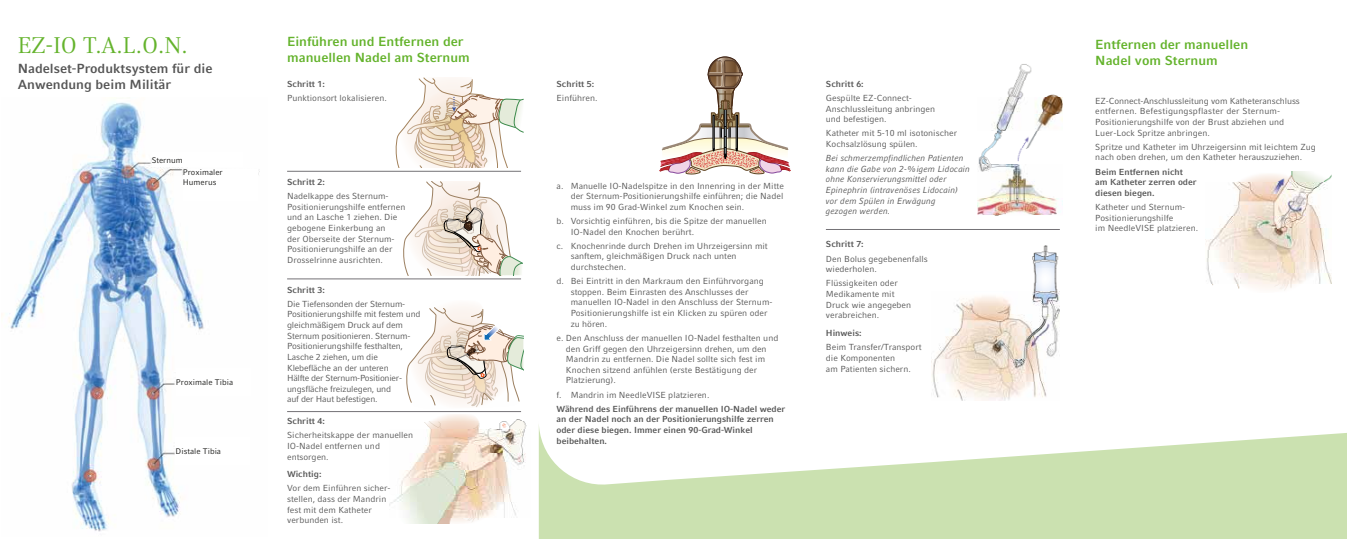
<style>
.page{position:relative;width:1347px;height:539px;background:#fff}
.page>*{position:absolute;margin:0;border:0;box-sizing:border-box;transform-origin:0 0}
.t1{font:22.5px "Compatil Text LT Pro";color:#64b32c}
.t2{font:700 13.12px/16.2px "Compatil Fact LT Pro";color:#64b32c}
.t3{font:700 13.12px/16.2px "Compatil Fact LT Pro";color:#565656}
.t4{font:8.75px/10.6px "Compatil Fact LT Pro";color:#565656}
.t5{font:700 8.75px/10.6px "Compatil Fact LT Pro";color:#565656}
.t6{font:8.75px/10.6px "Compatil Fact LT Pro";letter-spacing:-.02em;color:#565656}
.t7{font:italic 8.75px/10.6px "Compatil Fact LT Pro";color:#565656}
.t8{font:8.12px/10px "Compatil Fact LT Pro";color:#1a1a18}
</style>
<div class="page">
<hr style="left:287px;top:171px;width:234px;height:1px;background:#747276">
<hr style="left:826px;top:229px;width:233px;height:1px;background:#747276">
<hr style="left:287px;top:278px;width:234px;height:1px;background:#747276">
<hr style="left:287px;top:411px;width:234px;height:1px;background:#747276">
<svg style="left:395px;top:77px;width:129px;height:91px"></svg>
<svg style="left:403px;top:182px;width:120px;height:93px"></svg>
<svg style="left:406px;top:306px;width:117px;height:101px"></svg>
<img style="left:389px;top:414px;width:138px;height:109px">
<svg style="left:659px;top:57px;width:131px;height:117px"></svg>
<img style="left:977px;top:64px;width:85px;height:152px">
<img style="left:931px;top:245px;width:128px;height:155px">
<img style="left:8px;top:102px;width:252px;height:430px">
<div style="left:176px;top:367px;width:75px;height:28px;background:#fff"></div>
<div style="left:183px;top:169px;width:74px;height:32px;background:#fff"></div>
<div style="left:152px;top:153px;width:90px;height:14px;background:#fff"></div>
<div style="left:176px;top:437px;width:74px;height:27px;background:#fff"></div>
<img style="left:1205px;top:171px;width:126px;height:120px">
<svg style="left:539px;top:427px;width:807px;height:112px;fill:#cbe1b0"></svg>
<h1 class="t1" style="left:18px;top:32px;width:171px">EZ-IO T.A.L.O.N.</h1>
<h2 class="t3" style="left:18px;top:60px;width:196px">Nadelset-Produktsystem für die<br>Anwendung beim Militär</h2>
<p class="t8" style="left:152px;top:155px;width:33px">Sternum</p>
<p class="t8" style="left:183px;top:167px;width:41px">Proximaler<br>Humerus</p>
<p class="t8" style="left:176px;top:376px;width:59px">Proximale Tibia</p>
<p class="t8" style="left:176px;top:446px;width:47px">Distale Tibia</p>
<h2 class="t2" style="left:287px;top:33px;width:184px">Einführen und Entfernen der manuellen Nadel am Sternum</h2>
<h2 class="t2" style="left:1095px;top:36px;width:154px">Entfernen der manuellen<br>Nadel vom Sternum</h2>
<p class="t5" style="left:556px;top:79px;width:39px">Schritt 5:</p>
<p class="t4" style="left:556px;top:93px;width:43px">Einführen.</p>
<p class="t5" style="left:287px;top:78px;width:39px">Schritt 1:</p>
<p class="t4" style="left:287px;top:93px;width:101px">Punktionsort lokalisieren.</p>
<p class="t5" style="left:826px;top:78px;width:39px">Schritt 6:</p>
<p class="t4" style="left:826px;top:93px;width:111px">Gespülte EZ-Connect-<br>Anschlussleitung anbringen und befestigen.</p>
<p class="t4" style="left:826px;top:128px;width:133px">Katheter mit 5-10 ml isotonischer<br>Kochsalzlösung spülen.</p>
<p class="t7" style="left:826px;top:153px;width:146px">Bei schmerzempfindlichen Patienten kann die Gabe von 2-%igem Lidocain ohne Konservierungsmittel oder<br>Epinephrin (intravenöses Lidocain) vor dem Spülen in Erwägung<br>gezogen werden.</p>
<p class="t4" style="left:1095px;top:95px;width:206px">EZ-Connect-Anschlussleitung vom Katheteranschluss entfernen. Befestigungspflaster der Sternum-Positionierungshilfe von der Brust abziehen und Luer-Lock Spritze anbringen.</p>
<p class="t4" style="left:1095px;top:141px;width:222px">Spritze und Katheter im Uhrzeigersinn mit leichtem Zug nach oben drehen, um den Katheter herauszuziehen.</p>
<p class="t5" style="left:1095px;top:166px;width:103px">Beim Entfernen nicht am Katheter zerren oder diesen biegen.</p>
<p class="t4" style="left:1095px;top:202px;width:104px">Katheter und Sternum-<br>Positionierungshilfe<br>im NeedleVISE platzieren.</p>
<p class="t5" style="left:287px;top:177px;width:39px">Schritt 2:</p>
<p class="t4" style="left:287px;top:191px;width:120px">Nadelkappe des Sternum-<br>Positionierungshilfe entfernen und an Lasche 1 ziehen. Die gebogene Einkerbung an<br>der Oberseite der Sternum-<br>Positionierungshilfe an der<br>Drosselrinne ausrichten.</p>
<p class="t4" style="left:570px;top:180px;width:215px;text-align:justify;text-indent:-14px">a. Manuelle IO-Nadelspitze in den Innenring in der Mitte der Sternum-Positionierungshilfe einführen; die Nadel muss im 90 Grad-Winkel zum Knochen sein.</p>
<p class="t4" style="left:570px;top:215px;width:197px;text-indent:-14px">b. Vorsichtig einführen, bis die Spitze der manuellen<br>IO-Nadel den Knochen berührt.</p>
<p class="t4" style="left:570px;top:240px;width:198px;text-indent:-14px">c. Knochenrinde durch Drehen im Uhrzeigersinn mit sanftem, gleichmäßigen Druck nach unten durchstechen.</p>
<p class="t4" style="left:570px;top:276px;width:203px;text-indent:-14px">d. Bei Eintritt in den Markraum den Einführvorgang stoppen. Beim Einrasten des Anschlusses der manuellen IO-Nadel in den Anschluss der Sternum-Positionierungshilfe ist ein Klicken zu spüren oder zu hören.</p>
<p class="t4" style="left:566px;top:332px;width:214px;text-indent:-9px">e. Den Anschluss der manuellen IO-Nadel festhalten und den Griff gegen den Uhrzeigersinn drehen, um den Mandrin zu entfernen. Die Nadel sollte sich fest im Knochen sitzend anfühlen (erste Bestätigung der Platzierung).</p>
<p class="t4" style="left:556px;top:389px;width:154px">f. Mandrin im NeedleVISE platzieren.</p>
<p class="t5" style="left:556px;top:403px;width:230px">Während des Einführens der manuellen IO-Nadel weder an der Nadel noch an der Positionierungshilfe zerren oder diese biegen. Immer einen 90-Grad-Winkel beibehalten.</p>
<p class="t5" style="left:826px;top:239px;width:39px">Schritt 7:</p>
<p class="t4" style="left:826px;top:253px;width:103px">Den Bolus gegebenenfalls wiederholen.</p>
<p class="t4" style="left:826px;top:278px;width:87px">Flüssigkeiten oder<br>Medikamente mit<br>Druck wie angegeben verabreichen.</p>
<p class="t5" style="left:826px;top:328px;width:37px">Hinweis:</p>
<p class="t4" style="left:826px;top:342px;width:97px">Beim Transfer/Transport die Komponenten<br>am Patienten sichern.</p>
<p class="t5" style="left:287px;top:284px;width:39px">Schritt 3:</p>
<p class="t6" style="left:287px;top:298px;width:135px">Die Tiefensonden der Sternum-<br>Positionierungshilfe mit festem und gleichmäßigem Druck auf dem<br>Sternum positionieren. Sternum-<br>Positionierungshilfe festhalten,<br>Lasche 2 ziehen, um die<br>Klebefläche an der unteren<br>Hälfte der Sternum-Positionier&shy;ungsfläche freizulegen, und<br>auf der Haut befestigen.</p>
<p class="t5" style="left:287px;top:415px;width:39px">Schritt 4:</p>
<p class="t4" style="left:287px;top:430px;width:128px">Sicherheitskappe der manuellen<br>IO-Nadel entfernen und entsorgen.</p>
<p class="t5" style="left:287px;top:469px;width:36px">Wichtig:</p>
<p class="t4" style="left:287px;top:483px;width:105px">Vor dem Einführen sicher&shy;stellen, dass der Mandrin fest mit dem Katheter verbunden ist.</p>
</div>
